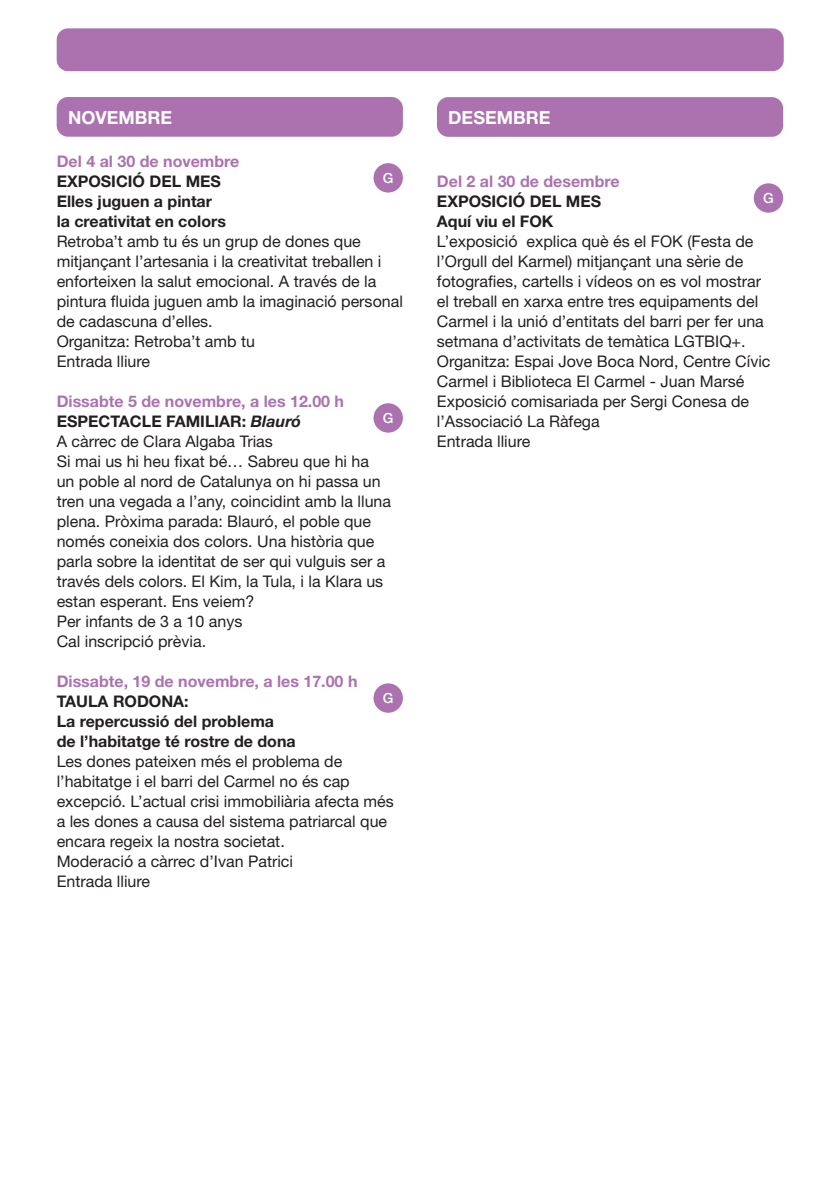
<style>
.page{position:relative;width:840px;height:1191px;background:#fff}
.page>*{position:absolute;margin:0;border:0;box-sizing:border-box;transform-origin:0 0}
.t1{font:700 18px "Helvetica Neue";color:#fff}
.t2{font:16px/20px "Helvetica Neue";color:#231f20}
.t3{font:700 16px/20px "Helvetica Neue";color:#231f20}
.t4{font:700 16px "Helvetica Neue";color:#ab72af}
.t5{font:500 14px "Helvetica Neue";color:#fff}
.s1{font-weight:700;color:#ab72af}
.s2{font-weight:700}
.s3{font-weight:700;font-style:italic}
</style>
<div class="page">
<div style="left:57px;top:28px;width:726px;height:43px;background:#ab72af;border-radius:11px"></div>
<div style="left:57px;top:97px;width:345px;height:40px;background:#ab72af;border-radius:11px"></div>
<div style="left:373px;top:163px;width:29px;height:29px;background:#ab72af;border-radius:50%"></div>
<div style="left:373px;top:403px;width:29px;height:29px;background:#ab72af;border-radius:50%"></div>
<div style="left:373px;top:683px;width:29px;height:29px;background:#ab72af;border-radius:50%"></div>
<div style="left:436px;top:97px;width:346px;height:40px;background:#ab72af;border-radius:11px"></div>
<div style="left:753px;top:183px;width:29px;height:30px;background:#ab72af;border-radius:50%"></div>
<p class="t1" style="left:68px;top:106px;width:106px">NOVEMBRE</p>
<p class="t4" style="left:57px;top:151px;width:184px">Del 4 al 30 de novembre</p>
<p class="t3" style="left:57px;top:171px;width:171px">EXPOSICIÓ DEL MES<br>Elles juguen a pintar la creativitat en colors</p>
<p class="t2" style="left:57px;top:231px;width:347px">Retroba’t amb tu és un grup de dones que mitjançant l’artesania i la creativitat treballen i enforteixen la salut emocional. A través de la pintura fluida juguen amb la imaginació personal de cadascuna d’elles.<br>Organitza: Retroba’t amb tu<br>Entrada lliure</p>
<p class="t2" style="left:57px;top:391px;width:336px"><span class="s1">Dissabte 5 de novembre, a les 12.00 h </span><span class="s2">ESPECTACLE FAMILIAR:</span> <span class="s3">Blauró<br></span>A càrrec de Clara Algaba Trias<br>Si mai us hi heu fixat bé… Sabreu que hi ha<br>un poble al nord de Catalunya on hi passa un tren una vegada a l’any, coincidint amb la lluna plena. Pròxima parada: Blauró, el poble que només coneixia dos colors. Una història que parla sobre la identitat de ser qui vulguis ser a través dels colors. El Kim, la Tula, i la Klara us estan esperant. Ens veiem?<br>Per infants de 3 a 10 anys<br>Cal inscripció prèvia.</p>
<p class="t4" style="left:57px;top:671px;width:302px">Dissabte, 19 de novembre, a les 17.00 h</p>
<p class="t3" style="left:57px;top:691px;width:240px">TAULA RODONA:<br>La repercussió del problema de l’habitatge té rostre de dona</p>
<p class="t2" style="left:57px;top:751px;width:338px">Les dones pateixen més el problema de l’habitatge i el barri del Carmel no és cap excepció. L’actual crisi immobiliària afecta més a les dones a causa del sistema patriarcal que encara regeix la nostra societat.<br>Moderació a càrrec d’Ivan Patrici<br>Entrada lliure</p>
<p class="t5" style="left:382px;top:169px;width:12px">G</p>
<p class="t5" style="left:382px;top:409px;width:12px">G</p>
<p class="t5" style="left:382px;top:689px;width:12px">G</p>
<p class="t1" style="left:448px;top:106px;width:104px">DESEMBRE</p>
<p class="t4" style="left:436px;top:171px;width:184px">Del 2 al 30 de desembre</p>
<p class="t3" style="left:436px;top:191px;width:166px">EXPOSICIÓ DEL MES<br>Aquí viu el FOK</p>
<p class="t2" style="left:436px;top:231px;width:335px">L’exposició explica què és el FOK (Festa de l’Orgull del Karmel) mitjançant una sèrie de fotografies, cartells i vídeos on es vol mostrar el treball en xarxa entre tres equipaments del Carmel i la unió d’entitats del barri per fer una setmana d’activitats de temàtica LGTBIQ+.<br>Organitza: Espai Jove Boca Nord, Centre Cívic Carmel i Biblioteca El Carmel - Juan Marsé Exposició comisariada per Sergi Conesa de l’Associació La Ràfega<br>Entrada lliure</p>
<p class="t5" style="left:762px;top:190px;width:12px">G</p>
</div>
